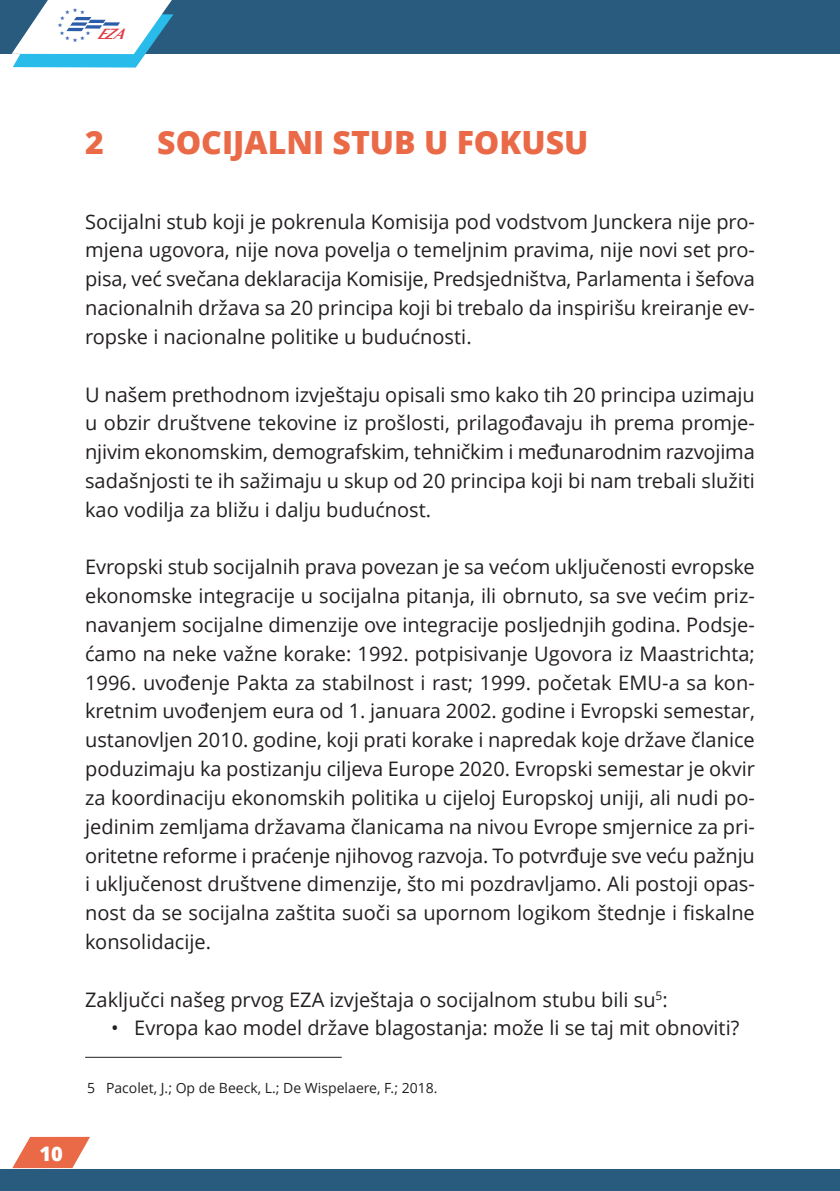
<style>
.page{position:relative;width:840px;height:1191px;background:#fff}
.page>*{position:absolute;margin:0;border:0;box-sizing:border-box;transform-origin:0 0}
.t1{font:800 32px "Open Sans";color:#ea6a48}
.t2{font:20px/28.8px "Open Sans";color:#231f20;text-align:justify}
.t3{font:800 20px "Open Sans";color:#fff}
.t4{font:italic 700 15.2px "Optima";color:#dd3c45}
.t5{font:14px "Open Sans";color:#231f20}
</style>
<div class="page">
<div style="left:0;top:0;width:839px;height:54px;background:#285b7d"></div>
<div style="left:0;top:1169px;width:839px;height:22px;background:#285b7d"></div>
<svg style="left:12px;top:1136px;width:78px;height:32px"></svg>
<hr style="left:85px;top:1056px;width:256px;height:1px;background:#231f20">
<svg style="left:12px;top:0;width:162px;height:68px"></svg>
<p class="t4" style="left:97px;top:25px;width:36px">EZA</p>
<p class="t3" style="left:39px;top:1139px;width:25px">10</p>
<p class="t1" style="left:85px;top:120px;width:20px">2</p>
<p class="t1" style="left:157px;top:120px;width:432px">SOCIJALNI STUB U FOKUSU</p>
<p class="t2" style="left:85px;top:206px;width:671px">Socijalni stub koji je pokrenula Komisija pod vodstvom Junckera nije pro&shy;mjena ugovora, nije nova povelja o temeljnim pravima, nije novi set pro&shy;pisa, već svečana deklaracija Komisije, Predsjedništva, Parlamenta i šefova nacionalnih država sa 20 principa koji bi trebalo da inspirišu kreiranje ev&shy;ropske i nacionalne politike u budućnosti.</p>
<p class="t2" style="left:85px;top:379px;width:671px">U našem prethodnom izvještaju opisali smo kako tih 20 principa uzimaju u obzir društvene tekovine iz prošlosti, prilagođavaju ih prema promje&shy;njivim ekonomskim, demografskim, tehničkim i međunarodnim razvojima sadašnjosti te ih sažimaju u skup od 20 principa koji bi nam trebali služiti kao vodilja za bližu i dalju budućnost.</p>
<p class="t2" style="left:85px;top:552px;width:671px">Evropski stub socijalnih prava povezan je sa većom uključenosti evropske ekonomske integracije u socijalna pitanja, ili obrnuto, sa sve većim priz&shy;navanjem socijalne dimenzije ove integracije posljednjih godina. Podsje&shy;ćamo na neke važne korake: 1992. potpisivanje Ugovora iz Maastrichta; 1996. uvođenje Pakta za stabilnost i rast; 1999. početak EMU-a sa kon&shy;kretnim uvođenjem eura od 1. januara 2002. godine i Evropski semestar, ustanovljen 2010. godine, koji prati korake i napredak koje države članice poduzimaju ka postizanju ciljeva Europe 2020. Evropski semestar je okvir za koordinaciju ekonomskih politika u cijeloj Europskoj uniji, ali nudi po&shy;jedinim zemljama državama članicama na nivou Evrope smjernice za pri&shy;oritetne reforme i praćenje njihovog razvoja. To potvrđuje sve veću pažnju i uključenost društvene dimenzije, što mi pozdravljamo. Ali postoji opas&shy;nost da se socijalna zaštita suoči sa upornom logikom štednje i fiskalne konsolidacije.</p>
<p class="t2" style="left:85px;top:984px;width:584px">Zaključci našeg prvog EZA izvještaja o socijalnom stubu bili su<sup>5</sup>:</p>
<p class="t2" style="left:111px;top:1013px;width:629px">• Evropa kao model države blagostanja: može li se taj mit obnoviti?</p>
<p class="t5" style="left:87px;top:1078px;width:351px">5 Pacolet, J.; Op de Beeck, L.; De Wispelaere, F.; 2018.</p>
</div>
